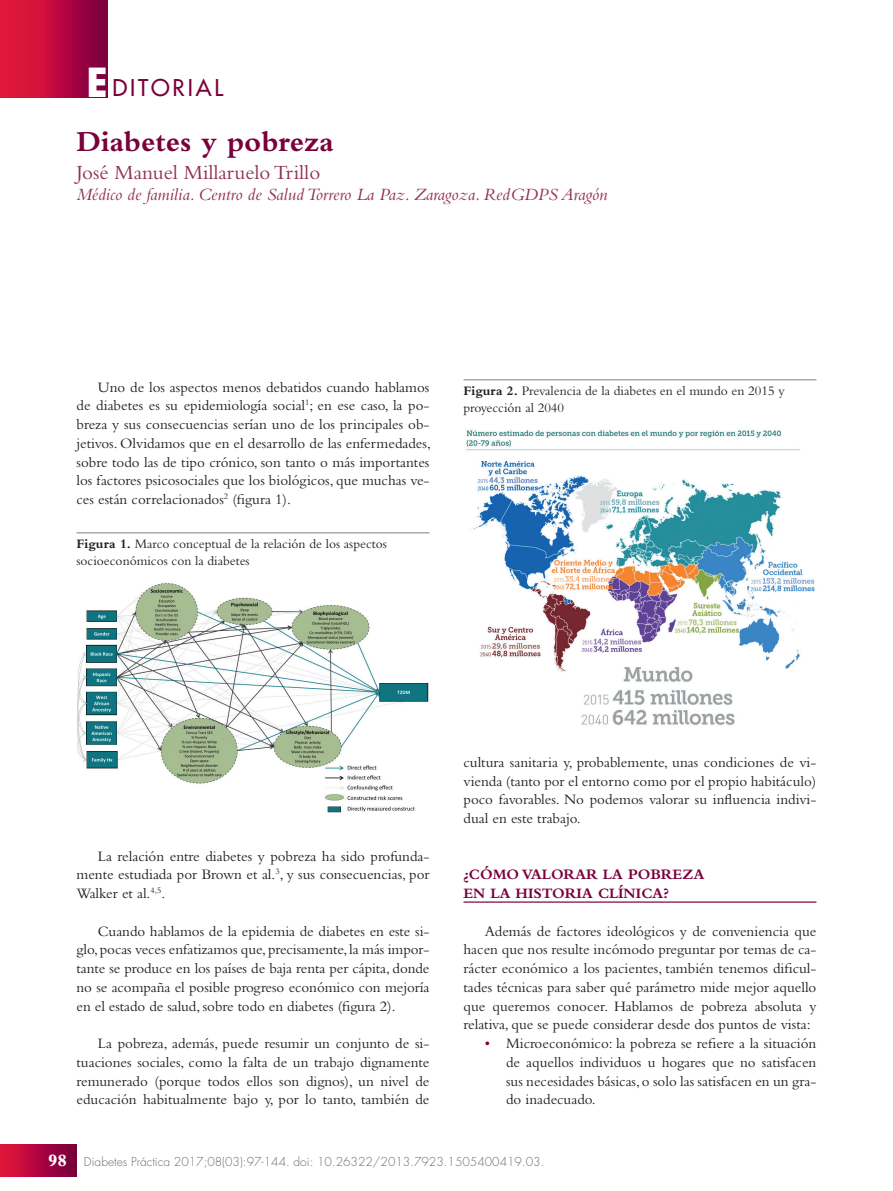
<style>
.page{position:relative;width:893px;height:1191px;background:#fff}
.page>*{position:absolute;margin:0;border:0;box-sizing:border-box;transform-origin:0 0}
.t1{font:700 30px "Bembo";color:#7a003b}
.t2{font:22.5px "Futura";letter-spacing:.125em;color:#7a003b}
.t3{font:21px "Bembo";color:#912f57}
.t4{font:italic 18px "Bembo";color:#912f57}
.t5{font:15px/18.8px "Bembo";color:#231f20;text-align:justify}
.t6{font:700 15px/18.8px "Bembo";color:#7a003b}
.t7{font:13.5px/17.2px "Bembo";color:#231f20}
.t8{font:300 12px "Futura";color:#6c6d70}
.s1{font-weight:700;font-size:39px;color:#fff}
.s2{font-weight:700}
.s3{color:#7a003b}
.s4{font-family:"Bembo";font-weight:800;font-size:18px;color:#fff}
</style>
<div class="page">
<svg style="left:0;top:0;width:108px;height:97px;background:#b90a3c"></svg>
<div style="left:0;top:1144px;width:77px;height:32px;background:linear-gradient(to right,#e7143c,#750040)"></div>
<hr style="left:463px;top:901px;width:353px;height:1px;background:#7a003b">
<hr style="left:77px;top:532px;width:352px;height:1px;background:#939598">
<img style="left:77px;top:583px;width:352px;height:230px">
<hr style="left:463px;top:379px;width:353px;height:1px;background:#939598">
<img style="left:466px;top:430px;width:349px;height:295px">
<h2 class="t2" style="left:87px;top:74px;width:138px"><span class="s1">E</span>DITORIAL</h2>
<h1 class="t1" style="left:77px;top:124px;width:259px">Diabetes y pobreza</h1>
<h3 class="t3" style="left:77px;top:160px;width:245px">José Manuel Millaruelo Trillo</h3>
<p class="t4" style="left:77px;top:184px;width:533px">Médico de familia. Centro de Salud Torrero La Paz. Zaragoza. RedGDPS Aragón</p>
<p class="t5" style="left:77px;top:377px;width:356px;text-indent:21px">Uno de los aspectos menos debatidos cuando hablamos de diabetes es su epidemiología social<sup>1</sup>; en ese caso, la po&shy;breza y sus consecuencias serían uno de los principales ob&shy;jetivos. Olvidamos que en el desarrollo de las enfermedades, sobre todo las de tipo crónico, son tanto o más importantes los factores psicosociales que los biológicos, que muchas ve&shy;ces están correlacionados<sup>2</sup> (figura 1).</p>
<p class="t7" style="left:77px;top:535px;width:312px"><span class="s2">Figura 1.</span> Marco conceptual de la relación de los aspectos socioeconómicos con la diabetes</p>
<p class="t7" style="left:463px;top:382px;width:323px"><span class="s2">Figura 2.</span> Prevalencia de la diabetes en el mundo en 2015 y proyección al 2040</p>
<p class="t5" style="left:77px;top:846px;width:354px;text-indent:21px">La relación entre diabetes y pobreza ha sido profunda&shy;mente estudiada por Brown et al.<sup>3</sup>, y sus consecuencias, por Walker et al.<sup>4,5</sup>.</p>
<p class="t5" style="left:77px;top:921px;width:354px;text-indent:21px">Cuando hablamos de la epidemia de diabetes en este si&shy;glo, pocas veces enfatizamos que, precisamente, la más impor&shy;tante se produce en los países de baja renta per cápita, donde no se acompaña el posible progreso económico con mejoría en el estado de salud, sobre todo en diabetes (figura 2).</p>
<p class="t5" style="left:77px;top:1033px;width:354px;text-indent:21px">La pobreza, además, puede resumir un conjunto de si&shy;tuaciones sociales, como la falta de un trabajo dignamente remunerado (porque todos ellos son dignos), un nivel de educación habitualmente bajo y, por lo tanto, también de</p>
<p class="t5" style="left:463px;top:752px;width:354px">cultura sanitaria y, probablemente, unas condiciones de vi&shy;vienda (tanto por el entorno como por el propio habitáculo) poco favorables. No podemos valorar su influencia indivi&shy;dual en este trabajo.</p>
<p class="t6" style="left:463px;top:865px;width:242px">¿CÓMO VALORAR LA POBREZA<br>EN LA HISTORIA CLÍNICA?</p>
<p class="t5" style="left:463px;top:921px;width:354px;text-indent:21px">Además de factores ideológicos y de conveniencia que hacen que nos resulte incómodo preguntar por temas de ca&shy;rácter económico a los pacientes, también tenemos dificul&shy;tades técnicas para saber qué parámetro mide mejor aquello que queremos conocer. Hablamos de pobreza absoluta y relativa, que se puede considerar desde dos puntos de vista:</p>
<p class="t5" style="left:506px;top:1033px;width:312px;text-indent:-21px"><span class="s3">•</span> Microeconómico: la pobreza se refiere a la situación de aquellos individuos u hogares que no satisfacen sus necesidades básicas, o solo las satisfacen en un gra&shy;do inadecuado.</p>
<p class="t8" style="left:48px;top:1154px;width:498px"><span class="s4">98</span> Diabetes Práctica 2017;08(03):97-144. doi: 10.26322/2013.7923.1505400419.03.</p>
</div>
